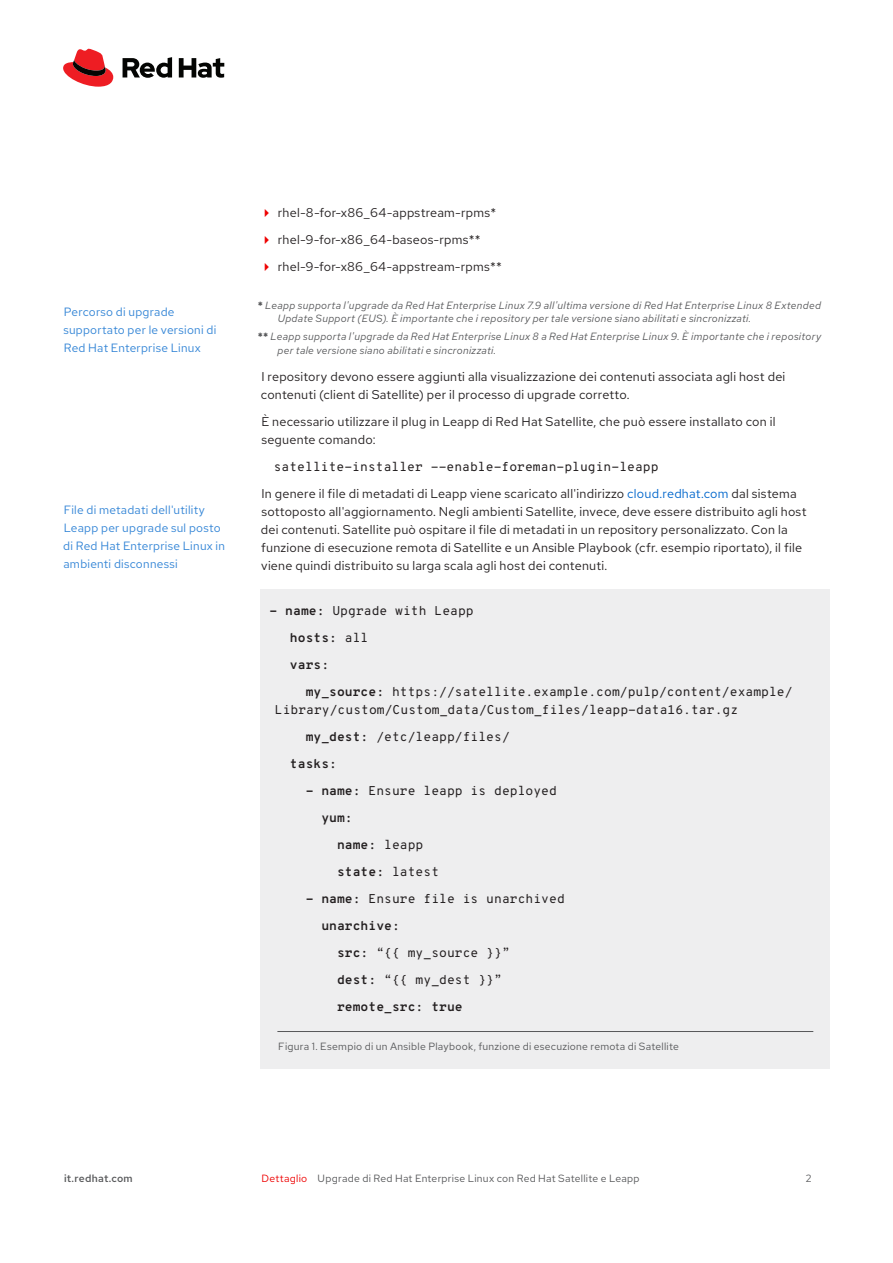
<style>
.page{position:relative;width:893px;height:1263px;background:#fff}
.page>*{position:absolute;margin:0;border:0;box-sizing:border-box;transform-origin:0 0}
.Main_-_Body{font:12.75px/18px "Red Hat Text";letter-spacing:.015em;color:#231f20}
.Main_-_Code_Sample{font:12.75px/18px "Overpass Mono";color:#231f20}
.Main_-_Code_Sample-2{font:700 12.75px "Overpass Mono";color:#231f20}
.Sidebar_-_Body__left{font:12px/18px "Red Hat Text";letter-spacing:.02em;color:#3385d6}
.Main_-_Footnote{font:italic 10.5px/13.5px "Red Hat Text";letter-spacing:.025em;color:#57585a}
.Main_-_Image_Caption{font:10.5px "Red Hat Text";letter-spacing:.025em;color:#57585a}
.t1{font:500 10.5px "Red Hat Text";letter-spacing:.02em;color:#57585a}
.s1{font-weight:700;font-style:normal}
.s2{color:#06c}
.s3{font-weight:700}
.s4{font-weight:400}
.s5{color:#e00}
</style>
<div class="page">
<div style="left:261px;top:589px;width:569px;height:480px;background:#eeeeef"></div>
<hr style="left:277px;top:1031px;width:536px;height:1px;background:#57585a">
<svg style="left:63px;top:49px;width:50px;height:38px"></svg>
<svg style="left:123px;top:57px;width:101px;height:21px"></svg>
<p class="Sidebar_-_Body__left" style="left:63px;top:302px;width:154px">Percorso di upgrade supportato per le versioni di<br>Red Hat Enterprise Linux</p>
<p class="Sidebar_-_Body__left" style="left:63px;top:500px;width:163px">File di metadati dell'utility<br>Leapp per upgrade sul posto di Red Hat Enterprise Linux in ambienti disconnessi</p>
<p class="Main_-_Body" style="left:278px;top:203px;width:220px">rhel-8-for-x86_64-appstream-rpms*</p>
<p class="Main_-_Body" style="left:278px;top:230px;width:204px">rhel-9-for-x86_64-baseos-rpms**</p>
<p class="Main_-_Body" style="left:278px;top:257px;width:225px">rhel-9-for-x86_64-appstream-rpms**</p>
<p class="Main_-_Footnote" style="left:278px;top:298px;width:545px;text-indent:-20px"><span class="s1">*</span> Leapp supporta l'upgrade da Red Hat Enterprise Linux 7.9 all'ultima versione di Red Hat Enterprise Linux 8 Extended<br>Update Support (EUS). È importante che i repository per tale versione siano abilitati e sincronizzati.</p>
<p class="Main_-_Footnote" style="left:278px;top:330px;width:545px;text-indent:-20px"><span class="s1">**</span> Leapp supporta l'upgrade da Red Hat Enterprise Linux 8 a Red Hat Enterprise Linux 9. È importante che i repository per tale versione siano abilitati e sincronizzati.</p>
<p class="Main_-_Body" style="left:261px;top:367px;width:526px">I repository devono essere aggiunti alla visualizzazione dei contenuti associata agli host dei contenuti (client di Satellite) per il processo di upgrade corretto.</p>
<p class="Main_-_Body" style="left:261px;top:412px;width:516px">È necessario utilizzare il plug in Leapp di Red Hat Satellite, che può essere installato con il seguente comando:</p>
<p class="Main_-_Code_Sample" style="left:274px;top:457px;width:386px">satellite-installer --enable-foreman-plugin-leapp</p>
<p class="Main_-_Body" style="left:261px;top:484px;width:547px">In genere il file di metadati di Leapp viene scaricato all'indirizzo <span class="s2">cloud.redhat.com</span> dal sistema sottoposto all'aggiornamento. Negli ambienti Satellite, invece, deve essere distribuito agli host dei contenuti. Satellite può ospitare il file di metadati in un repository personalizzato. Con la funzione di esecuzione remota di Satellite e un Ansible Playbook (cfr. esempio riportato), il file viene quindi distribuito su larga scala agli host dei contenuti.</p>
<p class="Main_-_Code_Sample" style="left:270px;top:601px;width:206px"><span class="s3">- name:</span> Upgrade with Leapp</p>
<p class="Main_-_Code_Sample-2" style="left:290px;top:628px;width:80px">hosts: <span class="s4">all</span></p>
<p class="Main_-_Code_Sample-2" style="left:290px;top:655px;width:41px">vars:</p>
<p class="Main_-_Code_Sample" style="left:275px;top:682px;width:519px;text-indent:31px"><span class="s3">my_source:</span> https://satellite.example.com/pulp/content/example/<br>Library/custom/Custom_data/Custom_files/leapp-data16.tar.gz</p>
<p class="Main_-_Code_Sample" style="left:306px;top:727px;width:206px"><span class="s3">my_dest:</span> /etc/leapp/files/</p>
<p class="Main_-_Code_Sample-2" style="left:290px;top:754px;width:49px">tasks:</p>
<p class="Main_-_Code_Sample" style="left:306px;top:781px;width:253px"><span class="s3">- name:</span> Ensure leapp is deployed</p>
<p class="Main_-_Code_Sample-2" style="left:321px;top:808px;width:33px">yum:</p>
<p class="Main_-_Code_Sample-2" style="left:337px;top:835px;width:88px">name: <span class="s4">leapp</span></p>
<p class="Main_-_Code_Sample-2" style="left:337px;top:862px;width:104px">state: <span class="s4">latest</span></p>
<p class="Main_-_Code_Sample" style="left:306px;top:889px;width:261px"><span class="s3">- name:</span> Ensure file is unarchived</p>
<p class="Main_-_Code_Sample-2" style="left:321px;top:916px;width:80px">unarchive:</p>
<p class="Main_-_Code_Sample" style="left:337px;top:943px;width:174px"><span class="s3">src:</span> “{{ my_source }}”</p>
<p class="Main_-_Code_Sample" style="left:337px;top:970px;width:166px"><span class="s3">dest:</span> “{{ my_dest }}”</p>
<p class="Main_-_Code_Sample-2" style="left:337px;top:997px;width:127px">remote_src: true</p>
<p class="Main_-_Image_Caption" style="left:278px;top:1039px;width:402px">Figura 1. Esempio di un Ansible Playbook, funzione di esecuzione remota di Satellite</p>
<p class="t1" style="left:64px;top:1171px;width:70px">it.redhat.com</p>
<p class="Main_-_Image_Caption" style="left:262px;top:1171px;width:379px"><span class="s5">Dettaglio</span> Upgrade di Red Hat Enterprise Linux con Red Hat Satellite e Leapp</p>
<p class="Main_-_Image_Caption" style="left:806px;top:1171px;width:7px">2</p>
</div>
